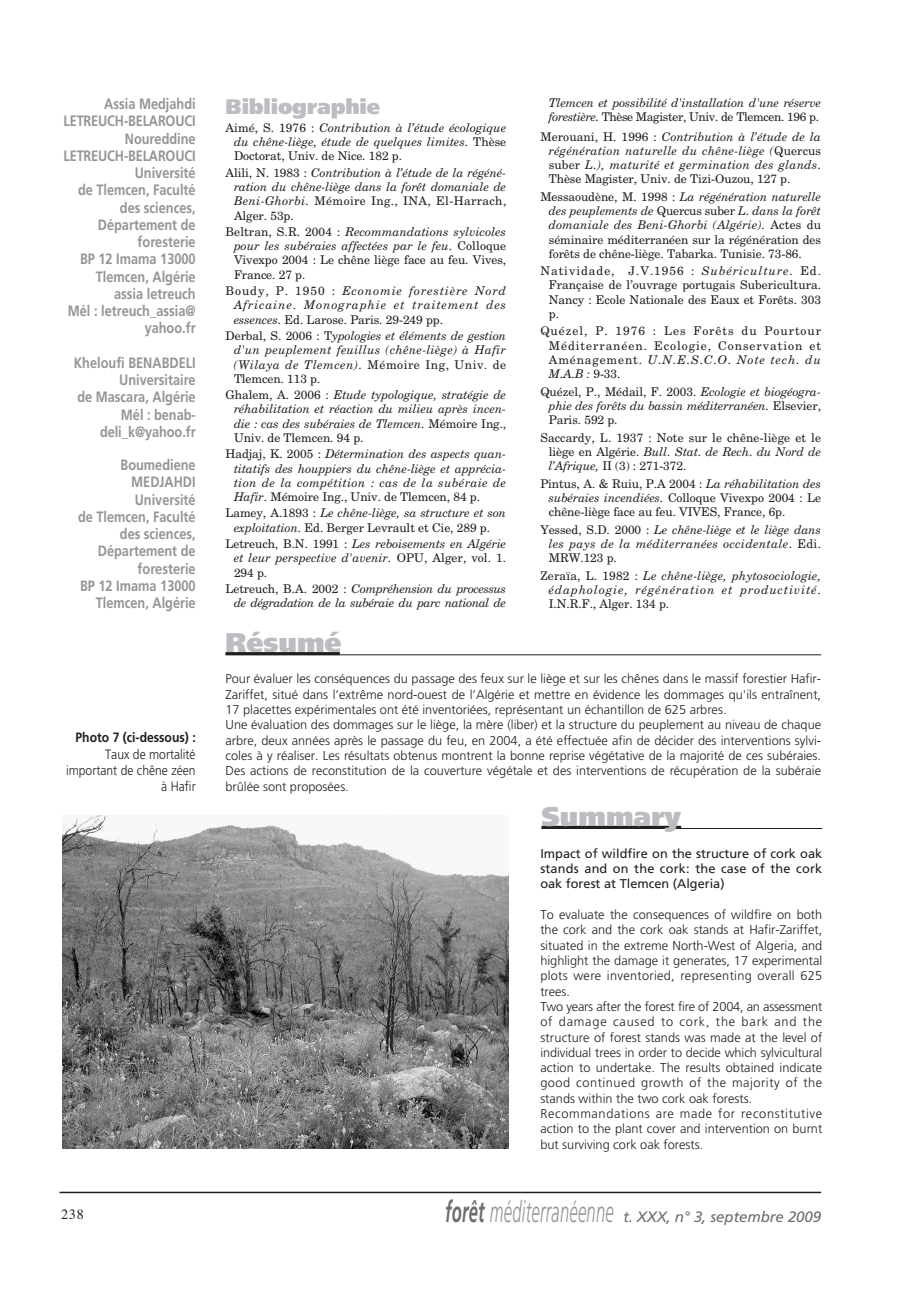
<style>
.page{position:relative;width:919px;height:1289px;background:#fff}
.page>*{position:absolute;margin:0;border:0;box-sizing:border-box;transform-origin:0 0}
.t1{font:900 27px "Frutiger";color:#bcbdc0}
.t2{font:900 21px "Frutiger";letter-spacing:-.01em;color:#bcbdc0}
.t3{font:700 15px/17.2px "Frutiger";color:#939598;text-align:right;scale:.85 1}
.t4{font:italic 15px "Frutiger";letter-spacing:-.005em;color:#6c6d70}
.t5{font:14.25px "Times";color:#231f20}
.t6{font:300 13.5px/16.2px "Frutiger";color:#231f20;text-align:right;scale:.9 1}
.t7{font:700 13.5px "Frutiger";color:#231f20;scale:.9 1}
.t8{font:300 12.75px/15.3px "Frutiger";color:#231f20}
.t9{font:12.75px/15.3px "Frutiger";letter-spacing:.01em;color:#231f20;text-align:justify}
.t10{font:italic 12px/14.2px "New Century Schlbk";color:#231f20;text-align:justify}
.t11{font:12px/14.2px "New Century Schlbk";letter-spacing:-.005em;color:#231f20;text-align:justify}
.t12{font:italic 12px/14.2px "New Century Schlbk";letter-spacing:-.025em;color:#231f20;text-align:right}
.t13{font:italic 12px/14.2px "New Century Schlbk";letter-spacing:.08em;color:#231f20;text-align:right}
.s1{font-style:normal}
.s2{font-style:italic}
.s3{font-weight:700;font-size:29.7px}
.s4{font-weight:300;font-size:29.7px;color:#939598}
</style>
<div class="page">
<hr style="left:60px;top:1191px;width:761px;height:2px;background:#231f20">
<hr style="left:225px;top:652px;width:115px;height:3px;background:#231f20">
<hr style="left:225px;top:654px;width:596px;height:1px;background:#231f20">
<img style="left:62px;top:815px;width:446px;height:333px">
<hr style="left:541px;top:825px;width:140px;height:3px;background:#231f20">
<hr style="left:541px;top:828px;width:281px;height:1px;background:#231f20">
<p class="t3" style="left:63px;top:95px;width:157px">Assia Medjahdi<br>LETREUCH-BELAROUCI<br>Noureddine<br>LETREUCH-BELAROUCI<br>Université<br>de Tlemcen, Faculté des sciences,<br>Département de foresterie<br>BP 12 Imama 13000<br>Tlemcen, Algérie assia letreuch<br>Mél : letreuch_assia@ yahoo.fr</p>
<p class="t3" style="left:74px;top:354px;width:145px">Kheloufi BENABDELI<br>Universitaire<br>de Mascara, Algérie<br>Mél : benab&shy;deli_k@yahoo.fr</p>
<p class="t3" style="left:78px;top:456px;width:140px">Boumediene<br>MEDJAHDI<br>Université<br>de Tlemcen, Faculté des sciences,<br>Département de foresterie<br>BP 12 Imama 13000<br>Tlemcen, Algérie</p>
<p class="t7" style="left:75px;top:729px;width:135px">Photo 7 (ci-dessous) :</p>
<p class="t6" style="left:66px;top:746px;width:145px">Taux de mortalité important de chêne zéen à Hafir</p>
<p class="t5" style="left:61px;top:1200px;width:24px">238</p>
<h2 class="t2" style="left:225px;top:93px;width:156px">Bibliographie</h2>
<p class="t10" style="left:234px;top:120px;width:274px;text-indent:-9px"><span class="s1">Aimé, S. 1976 :</span> Contribution à l’étude écologique du chêne-liège, étude de quelques limites. <span class="s1">Thèse Doctorat, Univ. de Nice. 182 p.</span></p>
<p class="t10" style="left:234px;top:165px;width:274px;text-indent:-9px"><span class="s1">Alili, N. 1983 :</span> Contribution à l’étude de la régéné&shy;ration du chêne-liège dans la forêt domaniale de Beni-Ghorbi. <span class="s1">Mémoire Ing., INA, El-Harrach, Alger. 53p.</span></p>
<p class="t11" style="left:234px;top:224px;width:274px;text-indent:-9px">Beltran, S.R. 2004 : <span class="s2">Recommandations sylvicoles pour les subéraies affectées par le feu.</span> Colloque Vivexpo 2004 : Le chêne liège face au feu. Vives, France. 27 p.</p>
<p class="t10" style="left:234px;top:283px;width:274px;text-indent:-9px"><span class="s1">Boudy, P. 1950 :</span> Economie forestière Nord Africaine. Monographie et traitement des essences. <span class="s1">Ed. Larose. Paris. 29-249 pp.</span></p>
<p class="t10" style="left:234px;top:328px;width:274px;text-indent:-9px"><span class="s1">Derbal, S. 2006 : T</span>ypologies et éléments de gestion d'un peuplement feuillus (chêne-liège) à Hafir (Wilaya de Tlemcen). <span class="s1">Mémoire Ing, Univ. de Tlemcen. 113 p.</span></p>
<p class="t10" style="left:234px;top:387px;width:274px;text-indent:-9px"><span class="s1">Ghalem, A. 2006 :</span> Etude typologique, stratégie de réhabilitation et réaction du milieu après incen&shy;die : cas des subéraies de Tlemcen. <span class="s1">Mémoire Ing., Univ. de Tlemcen. 94 p.</span></p>
<p class="t10" style="left:234px;top:446px;width:274px;text-indent:-9px"><span class="s1">Hadjaj, K. 2005 :</span> Détermination des aspects quan&shy;titatifs des houppiers du chêne-liège et apprécia&shy;tion de la compétition : cas de la subéraie de Hafir<span class="s1">. Mémoire Ing., Univ. de Tlemcen, 84 p.</span></p>
<p class="t10" style="left:234px;top:506px;width:274px;text-indent:-9px"><span class="s1">Lamey, A.1893 :</span> Le chêne-liège, sa structure et son exploitation. <span class="s1">Ed. Berger Levrault et Cie, 289 p.</span></p>
<p class="t10" style="left:234px;top:536px;width:274px;text-indent:-9px"><span class="s1">Letreuch, B.N. 1991 :</span> Les reboisements en Algérie et leur perspective d'avenir. <span class="s1">OPU, Alger, vol. 1.<br>294 p.</span></p>
<p class="t12" style="left:225px;top:581px;width:282px"><span class="s1">Letreuch, B.A. 2002 :</span> Compréhension du processus de dégradation de la subéraie du parc national de</p>
<h1 class="t1" style="left:225px;top:626px;width:118px">Résumé</h1>
<p class="t10" style="left:549px;top:95px;width:274px">Tlemcen et possibilité d'installation d'une réserve forestière. <span class="s1">Thèse Magister, Univ. de Tlemcen. 196 p.</span></p>
<p class="t10" style="left:549px;top:129px;width:274px;text-indent:-9px"><span class="s1">Merouani, H. 1996 :</span> Contribution à l’étude de la régénération naturelle du chêne-liège (<span class="s1">Quercus suber</span> L.), maturité et germination des glands.<br><span class="s1">Thèse Magister, Univ. de Tizi-Ouzou, 127 p.</span></p>
<p class="t11" style="left:549px;top:189px;width:274px;text-indent:-9px">Messaoudène, M. 1998 : <span class="s2">La régénération naturelle des peuplements de</span> Quercus suber <span class="s2">L. dans la forêt domaniale des Beni-Ghorbi (Algérie).</span> Actes du séminaire méditerranéen sur la régénération des forêts de chêne-liège. Tabarka. Tunisie. 73-86.</p>
<p class="t11" style="left:549px;top:263px;width:274px;text-indent:-9px">Natividade, J.V.1956 : <span class="s2">Subériculture</span>. Ed.<br>Française de l’ouvrage portugais Subericultura.<br>Nancy : Ecole Nationale des Eaux et Forêts. 303 p.</p>
<p class="t11" style="left:549px;top:324px;width:274px;text-indent:-9px">Quézel, P. 1976 : Les Forêts du Pourtour Méditerranéen. Ecologie, Conservation et Aménagement. <span class="s2">U.N.E.S.C.O. Note tech. du M.A.B :</span> 9-33.</p>
<p class="t10" style="left:549px;top:384px;width:274px;text-indent:-9px"><span class="s1">Quézel, P., Médail, F. 2003.</span> Ecologie et biogéogra&shy;phie des forêts du bassin méditerranéen. <span class="s1">Elsevier, Paris. 592 p.</span></p>
<p class="t11" style="left:549px;top:430px;width:274px;text-indent:-9px">Saccardy, L. 1937 : Note sur le chêne-liège et le liège en Algérie. <span class="s2">Bull. Stat. de Rech. du Nord de l’Afrique,</span> II (3) : 271-372.</p>
<p class="t11" style="left:549px;top:476px;width:274px;text-indent:-9px">Pintus, A. &amp; Ruiu, P.A 2004 : <span class="s2">La réhabilitation des subéraies incendiées.</span> Colloque Vivexpo 2004 : Le chêne-liège face au feu. VIVES, France, 6p.</p>
<p class="t10" style="left:549px;top:522px;width:274px;text-indent:-9px"><span class="s1">Yessed, S.D. 2000 :</span> Le chêne-liège et le liège dans les pays de la méditerranées occidentale<span class="s1">. Edi.<br>MRW.123 p.</span></p>
<p class="t13" style="left:540px;top:568px;width:282px"><span class="s1">Zeraïa, L. 1982 :</span> Le chêne-liège, phytosociologie, édaphologie, régénération et productivité.</p>
<p class="t11" style="left:549px;top:596px;width:122px">I.N.R.F., Alger. 134 p.</p>
<p class="t8" style="left:225px;top:671px;width:597px">Pour évaluer les conséquences du passage des feux sur le liège et sur les chênes dans le massif forestier Hafir-Zariffet, situé dans l’extrême nord-ouest de l’Algérie et mettre en évidence les dommages qu'ils entraînent, 17 placettes expérimentales ont été inventoriées, représentant un échantillon de 625 arbres.<br>Une évaluation des dommages sur le liège, la mère (liber) et la structure du peuplement au niveau de chaque arbre, deux années après le passage du feu, en 2004, a été effectuée afin de décider des interventions sylvi&shy;coles à y réaliser. Les résultats obtenus montrent la bonne reprise végétative de la majorité de ces subéraies.<br>Des actions de reconstitution de la couverture végétale et des interventions de récupération de la subéraie brûlée sont proposées.</p>
<h1 class="t1" style="left:541px;top:799px;width:141px">Summary</h1>
<p class="t9" style="left:540px;top:845px;width:283px">Impact of wildfire on the structure of cork oak stands and on the cork: the case of the cork oak forest at Tlemcen (Algeria)</p>
<p class="t8" style="left:540px;top:907px;width:283px">To evaluate the consequences of wildfire on both the cork and the cork oak stands at Hafir-Zariffet, situated in the extreme North-West of Algeria, and highlight the damage it generates, 17 experimental plots were inventoried, representing overall 625 trees.<br>Two years after the forest fire of 2004, an assessment of damage caused to cork, the bark and the structure of forest stands was made at the level of individual trees in order to decide which sylvicultural action to undertake. The results obtained indicate good continued growth of the majority of the stands within the two cork oak forests.<br>Recommandations are made for reconstitutive action to the plant cover and intervention on burnt but surviving cork oak forests.</p>
<p class="t4" style="left:445px;top:1207px;width:377px"><span class="s3">forêt</span> <span class="s4">méditerranéenne</span> t. XXX, n° 3, septembre 2009</p>
</div>
